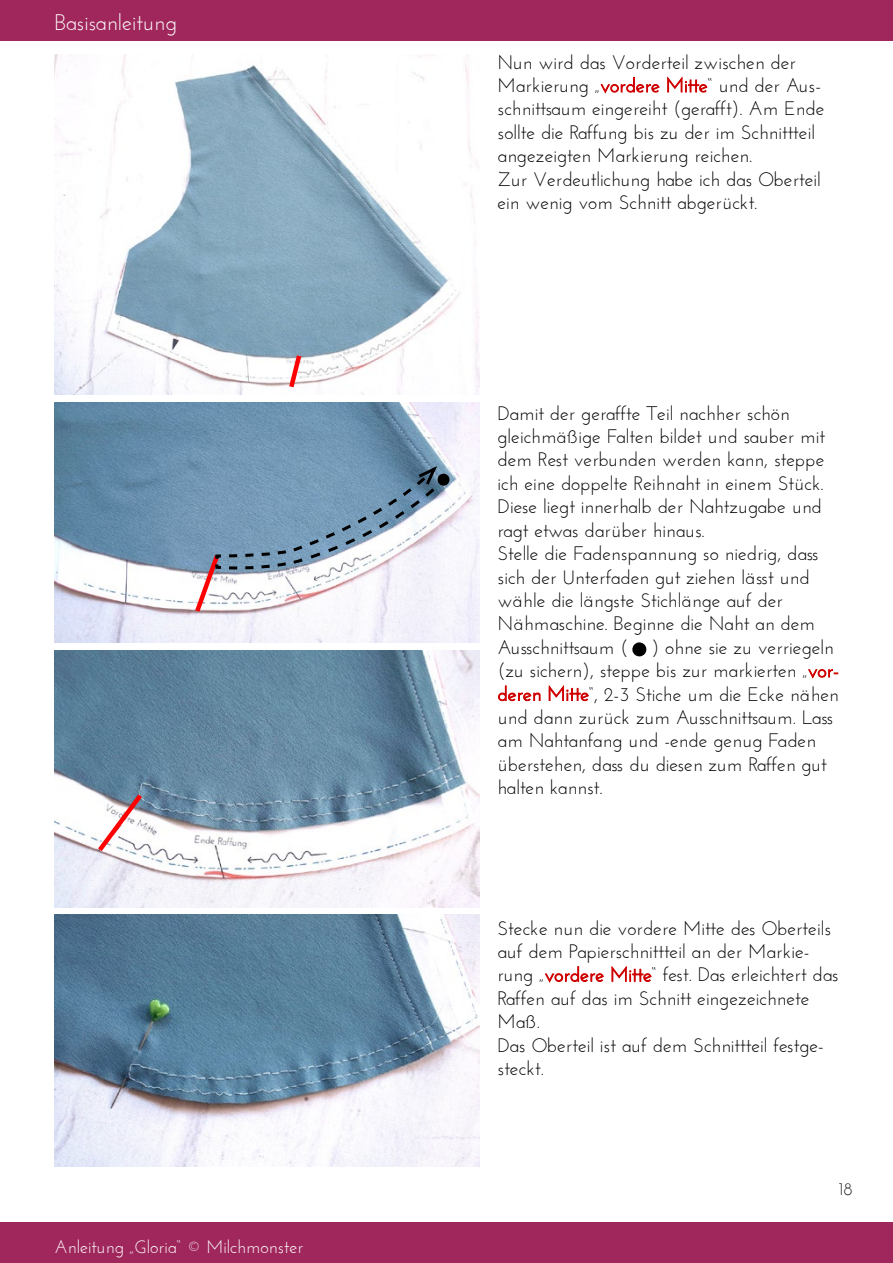
<style>
.page{position:relative;width:893px;height:1263px;background:#fff}
.page>*{position:absolute;margin:0;border:0;box-sizing:border-box;transform-origin:0 0}
.t1{font:22.5px "Josefin Sans";color:#fff}
.t2{font:19.5px/23.4px "Josefin Sans";color:#000}
.t3{font:18px "Josefin Sans";color:#fff}
.t4{font:18px "Josefin Sans";color:#231f20}
.s1{color:#ce0000}
</style>
<div class="page">
<img style="left:54px;top:403px;width:425px;height:240px">
<img style="left:54px;top:651px;width:425px;height:256px">
<svg style="left:600px;top:77px;width:60px;height:17px"></svg>
<svg style="left:667px;top:76px;width:40px;height:17px"></svg>
<svg style="left:808px;top:669px;width:30px;height:10px"></svg>
<svg style="left:498px;top:685px;width:43px;height:16px"></svg>
<svg style="left:549px;top:685px;width:40px;height:16px"></svg>
<svg style="left:545px;top:966px;width:59px;height:17px"></svg>
<svg style="left:611px;top:965px;width:41px;height:17px"></svg>
<img style="left:54px;top:54px;width:425px;height:341px">
<div style="left:437px;top:474px;width:12px;height:12px;background:#000;border-radius:50%"></div>
<svg style="left:192px;top:463px;width:254px;height:154px"></svg>
<img style="left:54px;top:914px;width:425px;height:253px">
<div style="left:0;top:1222px;width:893px;height:41px;background:#a0275c"></div>
<div style="left:0;top:0;width:893px;height:40px;background:#a0275c"></div>
<div style="left:632px;top:642px;width:15px;height:15px;background:#000;border-radius:50%"></div>
<svg style="left:94px;top:789px;width:52px;height:67px"></svg>
<svg style="left:286px;top:350px;width:19px;height:42px"></svg>
<p class="t1" style="left:55px;top:13px;width:124px">Basisanleitung</p>
<p class="t3" style="left:55px;top:1239px;width:250px">Anleitung „Gloria“ © Milchmonster</p>
<p class="t2" style="left:497px;top:52px;width:329px">Nun wird das Vorderteil zwischen der Markierung „<span class="s1">vordere Mitte</span>“ und der Aus&shy;schnittsaum eingereiht (gerafft). Am Ende sollte die Raffung bis zu der im Schnittteil angezeigten Markierung reichen.<br>Zur Verdeutlichung habe ich das Oberteil ein wenig vom Schnitt abgerückt.</p>
<p class="t2" style="left:497px;top:403px;width:343px">Damit der geraffte Teil nachher schön gleichmäßige Falten bildet und sauber mit dem Rest verbunden werden kann, steppe ich eine doppelte Reihnaht in einem Stück.<br>Diese liegt innerhalb der Nahtzugabe und ragt etwas darüber hinaus.<br>Stelle die Fadenspannung so niedrig, dass sich der Unterfaden gut ziehen lässt und wähle die längste Stichlänge auf der Nähmaschine. Beginne die Naht an dem Ausschnittsaum ( ) ohne sie zu verriegeln (zu sichern), steppe bis zur markierten „<span class="s1">vor&shy;deren Mitte</span>“, 2-3 Stiche um die Ecke nähen und dann zurück zum Ausschnittsaum. Lass am Nahtanfang und -ende genug Faden überstehen, dass du diesen zum Raffen gut halten kannst.</p>
<p class="t2" style="left:497px;top:918px;width:343px">Stecke nun die vordere Mitte des Oberteils auf dem Papierschnittteil an der Markie&shy;rung „<span class="s1">vordere Mitte</span>“ fest. Das erleichtert das<br>Raffen auf das im Schnitt eingezeichnete<br>Maß.<br>Das Oberteil ist auf dem Schnittteil festge&shy;steckt.</p>
<p class="t4" style="left:839px;top:1181px;width:15px">18</p>
</div>
